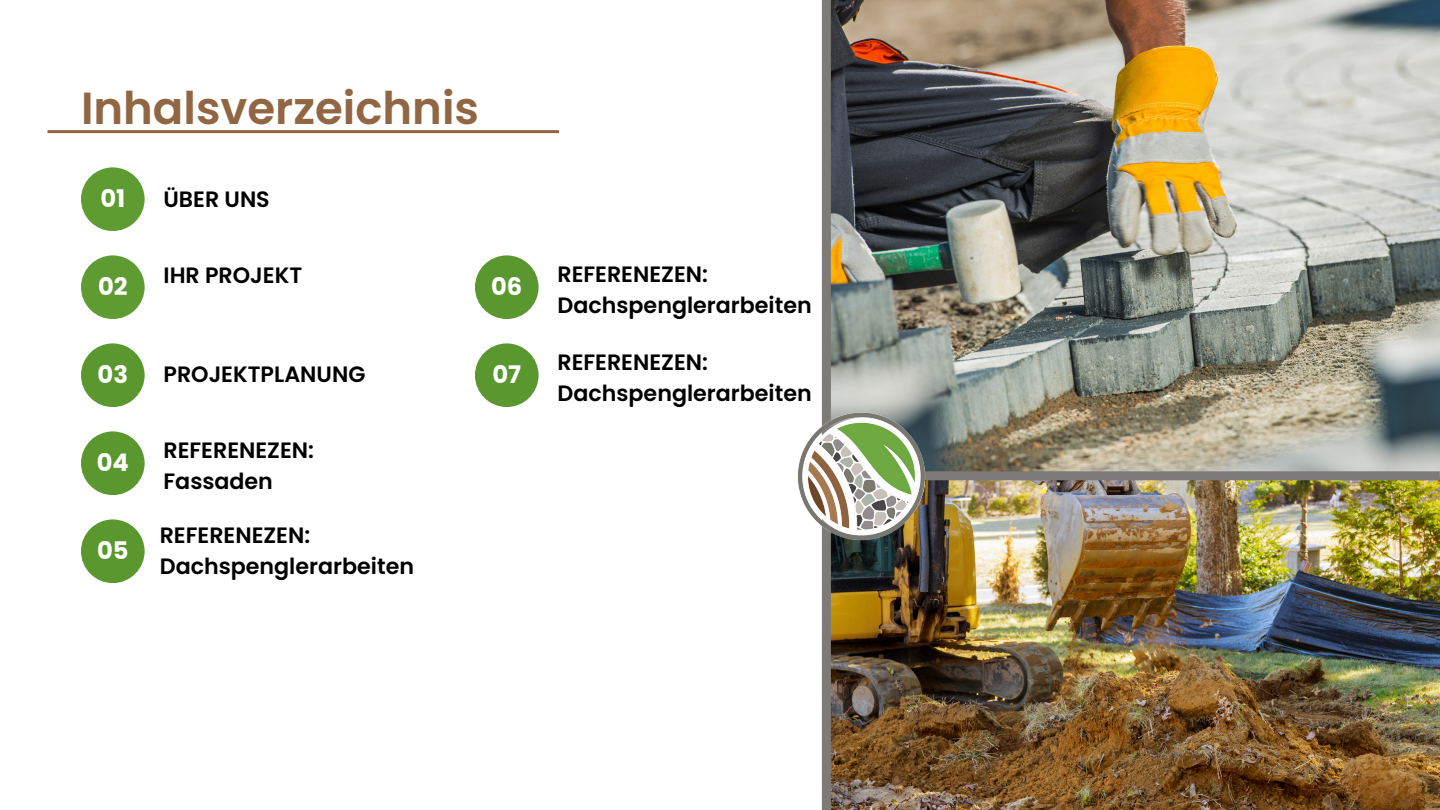
<style>
.page{position:relative;width:1440px;height:810px;background:#fff}
.page>*{position:absolute;margin:0;border:0;box-sizing:border-box;transform-origin:0 0}
.t1{font:600 45px "Poppins";color:#916642}
.t2{font:700 24.2px "Poppins";color:#fff}
.t3{font:600 22.2px/30.9px "Poppins";color:#000}
</style>
<div class="page">
<img style="left:831px;top:0;width:609px;height:810px">
<div style="left:81px;top:167px;width:64px;height:64px;background:#5e9b31;border-radius:50%"></div>
<div style="left:475px;top:255px;width:64px;height:64px;background:#5a972e;border-radius:50%"></div>
<div style="left:81px;top:255px;width:64px;height:64px;background:#5e9b31;border-radius:50%"></div>
<div style="left:475px;top:343px;width:64px;height:64px;background:#5a972e;border-radius:50%"></div>
<div style="left:81px;top:343px;width:64px;height:64px;background:#5a972e;border-radius:50%"></div>
<div style="left:81px;top:431px;width:64px;height:64px;background:#5a972e;border-radius:50%"></div>
<div style="left:81px;top:519px;width:64px;height:64px;background:#5a972e;border-radius:50%"></div>
<div style="left:868px;top:471px;width:572px;height:9px;background:#7c7b78"></div>
<div style="left:822px;top:0;width:9px;height:810px;background:#7c7b78"></div>
<img style="left:798px;top:405px;width:135px;height:149px">
<hr style="left:48px;top:130px;width:511px;height:3px;background:#916642">
<h1 class="t1" style="left:81px;top:77px;width:400px">Inhalsverzeichnis</h1>
<p class="t2" style="left:100px;top:182px;width:26px">01</p>
<p class="t3" style="left:164px;top:184px;width:108px">ÜBER UNS</p>
<p class="t3" style="left:164px;top:260px;width:140px">IHR PROJEKT</p>
<p class="t2" style="left:98px;top:270px;width:31px">02</p>
<p class="t2" style="left:491px;top:270px;width:33px">06</p>
<p class="t2" style="left:98px;top:358px;width:32px">03</p>
<p class="t2" style="left:492px;top:358px;width:30px">07</p>
<p class="t3" style="left:164px;top:359px;width:203px">PROJEKTPLANUNG</p>
<p class="t2" style="left:97px;top:446px;width:34px">04</p>
<p class="t2" style="left:97px;top:534px;width:33px">05</p>
<p class="t3" style="left:164px;top:435px;width:152px">REFERENEZEN:<br>Fassaden</p>
<p class="t3" style="left:160px;top:520px;width:256px">REFERENEZEN:<br>Dachspenglerarbeiten</p>
<p class="t3" style="left:557px;top:259px;width:256px">REFERENEZEN:<br>Dachspenglerarbeiten</p>
<p class="t3" style="left:557px;top:347px;width:256px">REFERENEZEN:<br>Dachspenglerarbeiten</p>
</div>
